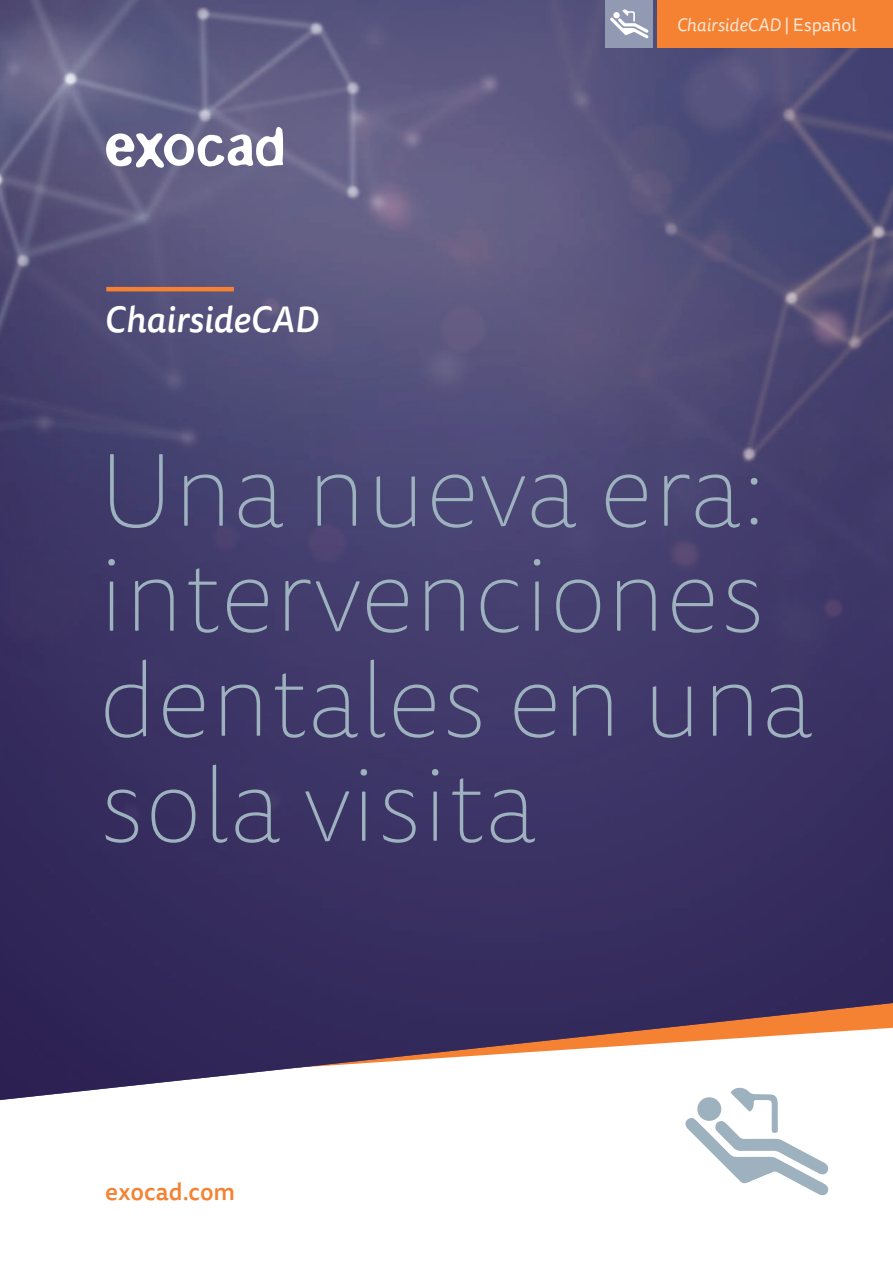
<style>
.page{position:relative;width:893px;height:1263px;background:#fff}
.page>*{position:absolute;margin:0;border:0;box-sizing:border-box;transform-origin:0 0}
.t1{font:100 105px/105px "Tisa Sans Pro";color:#9db2be}
.t2{font:italic 500 36px "Tisa Sans Pro";color:#fff}
.t3{font:500 24px "Tisa Sans Pro";color:#f48232}
.t4{font:italic 18px "Tisa Sans Pro";color:#fff}
.s1{font-style:normal}
</style>
<div class="page">
<img style="left:0;top:0;width:893px;height:1100px">
<hr style="left:106px;top:287px;width:128px;height:4px;background:#f48232">
<svg style="left:685px;top:1086px;width:144px;height:110px"></svg>
<div style="left:697px;top:1097px;width:24px;height:24px;background:#9db2be;border-radius:50%"></div>
<svg style="left:106px;top:127px;width:177px;height:41px"></svg>
<div style="left:657px;top:0;width:236px;height:48px;background:#f48232"></div>
<div style="left:605px;top:0;width:48px;height:48px;background:#9299b2"></div>
<svg style="left:610px;top:9px;width:39px;height:30px"></svg>
<div style="left:613px;top:12px;width:7px;height:6px;background:#fff;border-radius:50%"></div>
<p class="t2" style="left:104px;top:295px;width:216px">ChairsideCAD</p>
<p class="t4" style="left:676px;top:13px;width:182px">ChairsideCAD <span class="s1">| Español</span></p>
<p class="t1" style="left:99px;top:441px;width:717px">Una nueva era: intervenciones dentales en una sola visita</p>
<p class="t3" style="left:105px;top:1175px;width:132px">exocad.com</p>
</div>
